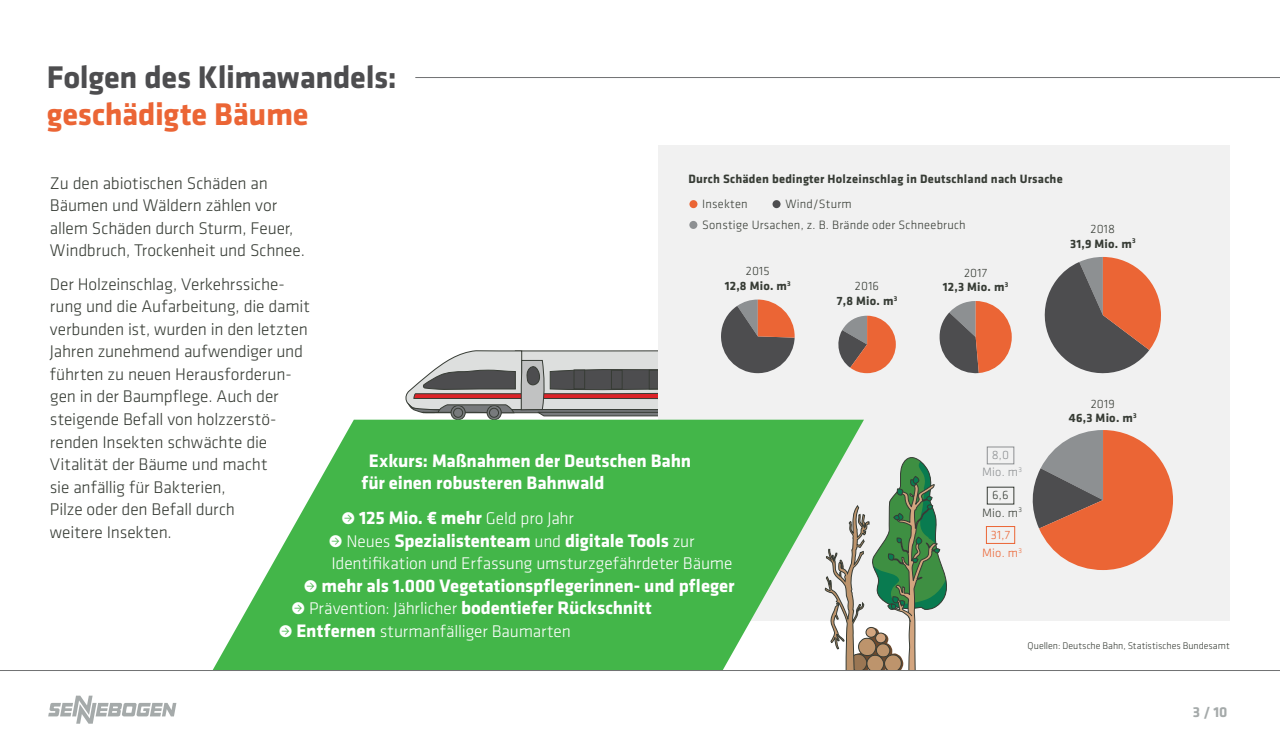
<style>
.page{position:relative;width:1280px;height:750px;background:#fff}
.page>*{position:absolute;margin:0;border:0;box-sizing:border-box;transform-origin:0 0}
.t1{font:700 32.5px "Klavika";letter-spacing:-.01em;color:#4d4d4f}
.t2{font:700 32.5px "Klavika";letter-spacing:-.01em;color:#eb6535}
.t3{font:700 18.75px/22.5px "Klavika";letter-spacing:-.005em;color:#fff}
.t4{font:300 17.5px/22.5px "Klavika";letter-spacing:-.01em;color:#373c35}
.t5{font:300 17.5px "Klavika";letter-spacing:-.01em;color:#fff}
.t6{font:700 15px "Klavika";color:#a5aaaa}
.t7{font:700 12.5px/14.6px "Klavika";letter-spacing:.015em;color:#373c35;text-align:center}
.t8{font:300 12.5px/20.8px "Klavika";letter-spacing:.015em;color:#373c35}
.t9{font:300 12.5px "Klavika";color:#eb6535}
.t10{font:300 12.5px "Klavika";color:#8d9092}
.t11{font:300 10px "Klavika";color:#373c35}
.s1{font-weight:300}
.s2{font-weight:700;font-size:18.75px}
.s3{font-weight:300;font-size:17.5px}
</style>
<div class="page">
<svg style="left:48px;top:696px;width:128px;height:28px"></svg>
<svg style="left:405px;top:350px;width:253px;height:68px;background:#a8a0a0"></svg>
<svg style="left:451px;top:406px;width:14px;height:14px"></svg>
<div style="left:451px;top:405px;width:15px;height:15px;border:1px solid #373c35;border-radius:50%"></div>
<svg style="left:487px;top:406px;width:14px;height:14px"></svg>
<div style="left:487px;top:405px;width:15px;height:15px;border:1px solid #373c35;border-radius:50%"></div>
<div style="left:489px;top:408px;width:10px;height:9px;background:#777a7c;border-radius:50%"></div>
<div style="left:489px;top:408px;width:10px;height:10px;border:1px solid #373c35;border-radius:50%"></div>
<div style="left:454px;top:408px;width:9px;height:9px;background:#777a7c;border-radius:50%"></div>
<div style="left:453px;top:408px;width:10px;height:10px;border:1px solid #373c35;border-radius:50%"></div>
<div style="left:658px;top:145px;width:572px;height:476px;background:#f1f1f1"></div>
<div style="left:689px;top:200px;width:8px;height:8px;background:#eb6535;border-radius:50%"></div>
<div style="left:773px;top:200px;width:8px;height:8px;background:#4d4d4f;border-radius:50%"></div>
<div style="left:689px;top:221px;width:8px;height:8px;background:#8d9092;border-radius:50%"></div>
<svg style="left:721px;top:300px;width:74px;height:74px"></svg>
<svg style="left:838px;top:316px;width:58px;height:57px"></svg>
<svg style="left:939px;top:301px;width:73px;height:73px"></svg>
<svg style="left:1044px;top:257px;width:117px;height:117px"></svg>
<svg style="left:1032px;top:430px;width:141px;height:140px"></svg>
<svg style="left:864px;top:457px;width:83px;height:213px"></svg>
<div style="left:987px;top:447px;width:27px;height:17px;border:1px solid #8d9092"></div>
<div style="left:986px;top:526px;width:29px;height:18px;border:1px solid #eb6535"></div>
<svg style="left:213px;top:420px;width:651px;height:250px;fill:#43b649"></svg>
<hr style="left:416px;top:77px;width:864px;height:1px;background:#707172">
<hr style="left:0;top:670px;width:1280px;height:1px;background:#707172">
<h1 class="t1" style="left:47px;top:59px;width:351px">Folgen des Klimawandels:</h1>
<h1 class="t2" style="left:47px;top:97px;width:263px">geschädigte Bäume</h1>
<p class="t7" style="left:688px;top:172px;width:376px">Durch Schäden bedingter Holzeinschlag in Deutschland nach Ursache</p>
<p class="t8" style="left:702px;top:194px;width:47px">Insekten</p>
<p class="t4" style="left:50px;top:171px;width:257px">Zu den abiotischen Schäden an<br>Bäumen und Wäldern zählen vor allem Schäden durch Sturm, Feuer,<br>Windbruch, Trockenheit und Schnee.</p>
<p class="t4" style="left:50px;top:273px;width:261px">Der Holzeinschlag, Verkehrssiche&shy;rung und die Aufarbeitung, die damit verbunden ist, wurden in den letzten<br>Jahren zunehmend aufwendiger und führten zu neuen Herausforderun&shy;gen in der Baumpflege. Auch der steigende Befall von holzzerstö&shy;renden Insekten schwächte die<br>Vitalität der Bäume und macht<br>sie anfällig für Bakterien,<br>Pilze oder den Befall durch<br>weitere Insekten.</p>
<p class="t8" style="left:702px;top:194px;width:265px;text-indent:83px">Wind/Sturm<br>Sonstige Ursachen, z. B. Brände oder Schneebruch</p>
<p class="t7" style="left:1070px;top:222px;width:67px"><span class="s1">2018<br></span>31,9 Mio. m<sup>3</sup></p>
<p class="t7" style="left:725px;top:264px;width:68px"><span class="s1">2015<br></span>12,8 Mio. m<sup>3</sup></p>
<p class="t7" style="left:943px;top:265px;width:67px"><span class="s1">2017<br></span>12,3 Mio. m<sup>3</sup></p>
<p class="t7" style="left:837px;top:279px;width:62px"><span class="s1">2016<br></span>7,8 Mio. m<sup>3</sup></p>
<p class="t7" style="left:1069px;top:397px;width:69px"><span class="s1">2019<br></span>46,3 Mio. m<sup>3</sup></p>
<p class="t10" style="left:992px;top:448px;width:19px">8,0</p>
<p class="t8" style="left:992px;top:485px;width:18px">6,6</p>
<p class="t9" style="left:991px;top:528px;width:21px">31,7</p>
<p class="t3" style="left:361px;top:450px;width:331px;text-indent:8px">Exkurs: Maßnahmen der Deutschen Bahn für einen robusteren Bahnwald</p>
<p class="t5" style="left:341px;top:508px;width:234px">• <span class="s2">125 Mio. € mehr</span> Geld pro Jahr</p>
<p class="t3" style="left:329px;top:530px;width:367px"><span class="s3">• Neues</span> Spezialistenteam <span class="s3">und</span> digitale Tools <span class="s3">zur</span></p>
<p class="t5" style="left:331px;top:553px;width:403px">Identifikation und Erfassung umsturzgefährdeter Bäume</p>
<p class="t3" style="left:304px;top:575px;width:432px"><span class="s3">•</span> mehr als 1.000 Vegetationspflegerinnen- und pfleger</p>
<p class="t5" style="left:291px;top:598px;width:362px">• Prävention: Jährlicher <span class="s2">bodentiefer Rückschnitt</span></p>
<p class="t5" style="left:279px;top:621px;width:293px">• <span class="s2">Entfernen</span> sturmanfälliger Baumarten</p>
<p class="t10" style="left:982px;top:465px;width:41px">Mio. m<sup>3</sup></p>
<p class="t8" style="left:982px;top:502px;width:41px">Mio. m<sup>3</sup></p>
<p class="t9" style="left:982px;top:546px;width:41px">Mio. m<sup>3</sup></p>
<p class="t11" style="left:1028px;top:639px;width:204px">Quellen: Deutsche Bahn, Statistisches Bundesamt</p>
<p class="t6" style="left:1193px;top:704px;width:36px">3 / 10</p>
</div>
